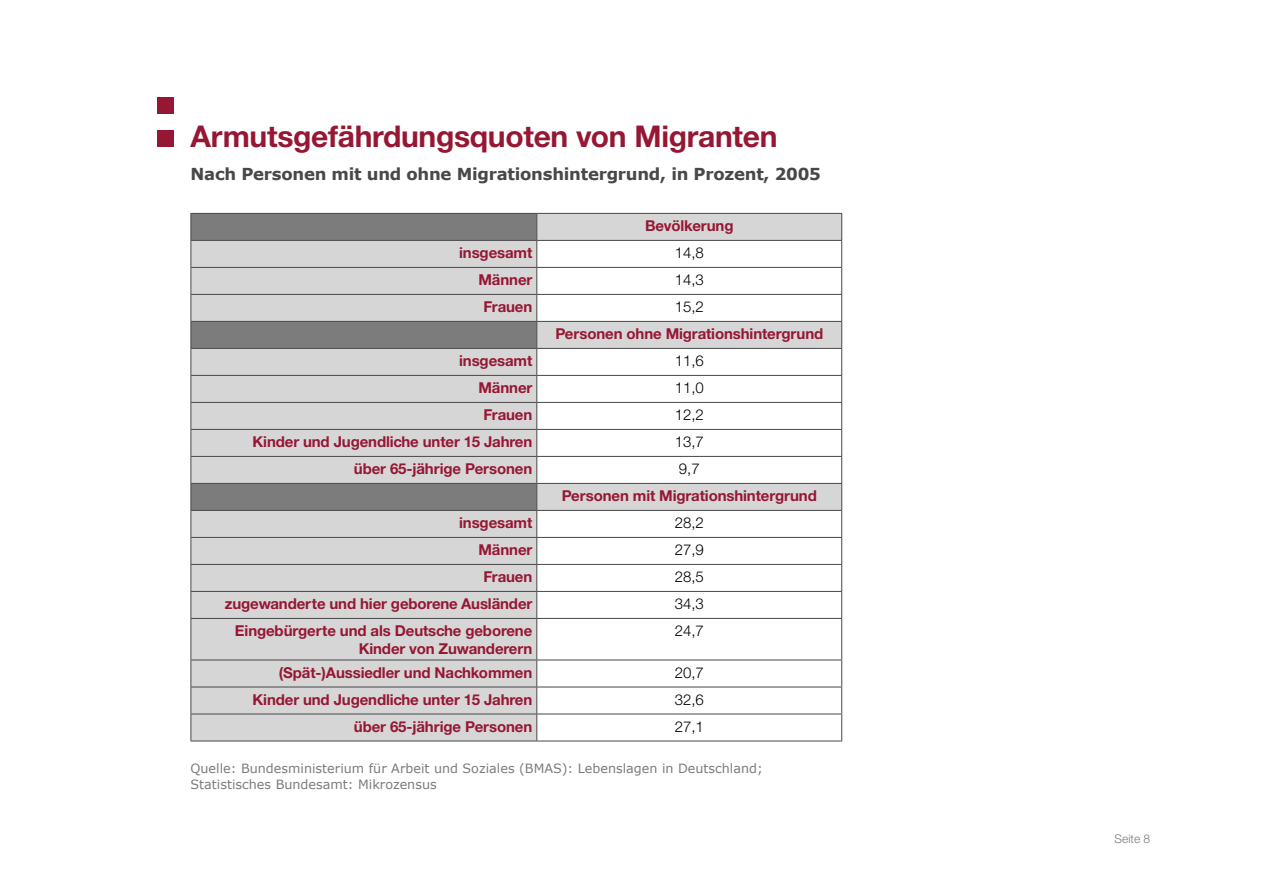
<style>
.page{position:relative;width:1263px;height:893px;background:#fff}
.page>*{position:absolute;margin:0;border:0;box-sizing:border-box;transform-origin:0 0}
.t1{font:700 30px "Helvetica Neue CE";letter-spacing:-.01em;color:#961734}
.t2{font:700 16.5px "Verdana";letter-spacing:-.015em;color:#484848}
.t3{font:700 15px/18px "Helvetica Neue CE";letter-spacing:-.01em;color:#961734;text-align:right}
.t4{font:300 15px "Helvetica Neue CE";color:#000}
.t5{font:12.75px/16.5px "Verdana";color:#7c7c7c}
.t6{font:300 12px "Helvetica Neue CE";color:#7c7c7c}
</style>
<div class="page">
<div style="left:158px;top:98px;width:16px;height:16px;background:#961734"></div>
<div style="left:158px;top:131px;width:16px;height:16px;background:#961734"></div>
<svg style="left:191px;top:214px;width:650px;height:527px;fill:#d6d6d6"></svg>
<hr style="left:190px;top:213px;width:347px;height:1px;background:#484848">
<hr style="left:190px;top:240px;width:347px;height:1px;background:#484848">
<hr style="left:537px;top:213px;width:305px;height:1px;background:#484848">
<hr style="left:537px;top:240px;width:305px;height:1px;background:#484848">
<hr style="left:190px;top:267px;width:347px;height:1px;background:#484848">
<hr style="left:537px;top:267px;width:305px;height:1px;background:#484848">
<hr style="left:190px;top:294px;width:347px;height:1px;background:#484848">
<hr style="left:537px;top:294px;width:305px;height:1px;background:#484848">
<hr style="left:190px;top:321px;width:347px;height:1px;background:#484848">
<hr style="left:537px;top:321px;width:305px;height:1px;background:#484848">
<hr style="left:190px;top:348px;width:347px;height:1px;background:#484848">
<hr style="left:537px;top:348px;width:305px;height:1px;background:#484848">
<hr style="left:190px;top:375px;width:347px;height:1px;background:#484848">
<hr style="left:537px;top:375px;width:305px;height:1px;background:#484848">
<hr style="left:190px;top:402px;width:347px;height:1px;background:#484848">
<hr style="left:537px;top:402px;width:305px;height:1px;background:#484848">
<hr style="left:190px;top:429px;width:347px;height:1px;background:#484848">
<hr style="left:537px;top:429px;width:305px;height:1px;background:#484848">
<hr style="left:190px;top:456px;width:347px;height:1px;background:#484848">
<hr style="left:537px;top:456px;width:305px;height:1px;background:#484848">
<hr style="left:190px;top:483px;width:347px;height:1px;background:#484848">
<hr style="left:537px;top:483px;width:305px;height:1px;background:#484848">
<hr style="left:190px;top:510px;width:347px;height:1px;background:#484848">
<hr style="left:537px;top:510px;width:305px;height:1px;background:#484848">
<hr style="left:190px;top:537px;width:347px;height:1px;background:#484848">
<hr style="left:537px;top:537px;width:305px;height:1px;background:#484848">
<hr style="left:190px;top:564px;width:347px;height:1px;background:#484848">
<hr style="left:537px;top:564px;width:305px;height:1px;background:#484848">
<hr style="left:190px;top:591px;width:347px;height:1px;background:#484848">
<svg style="left:190px;top:214px;width:1px;height:404px"></svg>
<hr style="left:537px;top:591px;width:305px;height:1px;background:#484848">
<svg style="left:841px;top:214px;width:1px;height:404px"></svg>
<svg style="left:536px;top:214px;width:1px;height:404px"></svg>
<hr style="left:190px;top:618px;width:347px;height:1px;background:#484848">
<hr style="left:190px;top:619px;width:1px;height:41px;background:#484848">
<hr style="left:537px;top:618px;width:305px;height:1px;background:#484848">
<hr style="left:841px;top:619px;width:1px;height:41px;background:#484848">
<hr style="left:536px;top:619px;width:1px;height:41px;background:#484848">
<hr style="left:190px;top:660px;width:347px;height:1px;background:#484848">
<hr style="left:537px;top:660px;width:305px;height:1px;background:#484848">
<svg style="left:841px;top:660px;width:1px;height:81px"></svg>
<hr style="left:190px;top:687px;width:347px;height:1px;background:#484848">
<hr style="left:190px;top:714px;width:347px;height:1px;background:#484848">
<svg style="left:190px;top:660px;width:1px;height:81px"></svg>
<svg style="left:536px;top:660px;width:1px;height:81px"></svg>
<hr style="left:190px;top:741px;width:347px;height:1px;background:#484848">
<hr style="left:537px;top:741px;width:305px;height:1px;background:#484848">
<hr style="left:537px;top:714px;width:305px;height:1px;background:#484848">
<hr style="left:537px;top:687px;width:305px;height:1px;background:#484848">
<h1 class="t1" style="left:190px;top:117px;width:588px">Armutsgefährdungsquoten von Migranten</h1>
<p class="t2" style="left:190px;top:163px;width:632px">Nach Personen mit und ohne Migrationshintergrund, in Prozent, 2005</p>
<p class="t3" style="left:645px;top:217px;width:90px">Bevölkerung</p>
<p class="t3" style="left:459px;top:244px;width:75px">insgesamt</p>
<p class="t4" style="left:675px;top:244px;width:31px">14,8</p>
<p class="t3" style="left:478px;top:271px;width:55px">Männer</p>
<p class="t4" style="left:675px;top:271px;width:31px">14,3</p>
<p class="t3" style="left:483px;top:298px;width:50px">Frauen</p>
<p class="t4" style="left:675px;top:298px;width:31px">15,2</p>
<p class="t3" style="left:555px;top:325px;width:269px">Personen ohne Migrationshintergrund</p>
<p class="t3" style="left:459px;top:352px;width:75px">insgesamt</p>
<p class="t4" style="left:675px;top:352px;width:31px">11,6</p>
<p class="t3" style="left:478px;top:379px;width:55px">Männer</p>
<p class="t4" style="left:675px;top:379px;width:31px">11,0</p>
<p class="t3" style="left:483px;top:406px;width:50px">Frauen</p>
<p class="t4" style="left:675px;top:406px;width:31px">12,2</p>
<p class="t3" style="left:253px;top:433px;width:281px">Kinder und Jugendliche unter 15 Jahren</p>
<p class="t4" style="left:675px;top:433px;width:31px">13,7</p>
<p class="t3" style="left:354px;top:460px;width:180px">über 65-jährige Personen</p>
<p class="t4" style="left:679px;top:460px;width:22px">9,7</p>
<p class="t3" style="left:562px;top:487px;width:257px">Personen mit Migrationshintergrund</p>
<p class="t3" style="left:459px;top:514px;width:75px">insgesamt</p>
<p class="t4" style="left:675px;top:514px;width:31px">28,2</p>
<p class="t3" style="left:478px;top:541px;width:55px">Männer</p>
<p class="t4" style="left:675px;top:541px;width:31px">27,9</p>
<p class="t3" style="left:483px;top:568px;width:50px">Frauen</p>
<p class="t4" style="left:675px;top:568px;width:31px">28,5</p>
<p class="t3" style="left:225px;top:595px;width:309px">zugewanderte und hier geborene Ausländer</p>
<p class="t4" style="left:675px;top:595px;width:31px">34,3</p>
<p class="t3" style="left:235px;top:622px;width:299px">Eingebürgerte und als Deutsche geborene<br>Kinder von Zuwanderern</p>
<p class="t4" style="left:675px;top:622px;width:31px">24,7</p>
<p class="t3" style="left:279px;top:663px;width:255px">(Spät-)Aussiedler und Nachkommen</p>
<p class="t4" style="left:675px;top:663px;width:31px">20,7</p>
<p class="t3" style="left:253px;top:690px;width:281px">Kinder und Jugendliche unter 15 Jahren</p>
<p class="t4" style="left:675px;top:690px;width:31px">32,6</p>
<p class="t3" style="left:354px;top:717px;width:180px">über 65-jährige Personen</p>
<p class="t4" style="left:675px;top:717px;width:31px">27,1</p>
<p class="t5" style="left:190px;top:760px;width:574px">Quelle: Bundesministerium für Arbeit und Soziales (BMAS): Lebenslagen in Deutschland;<br>Statistisches Bundesamt: Mikrozensus</p>
<p class="t6" style="left:1114px;top:831px;width:37px">Seite 8</p>
</div>
